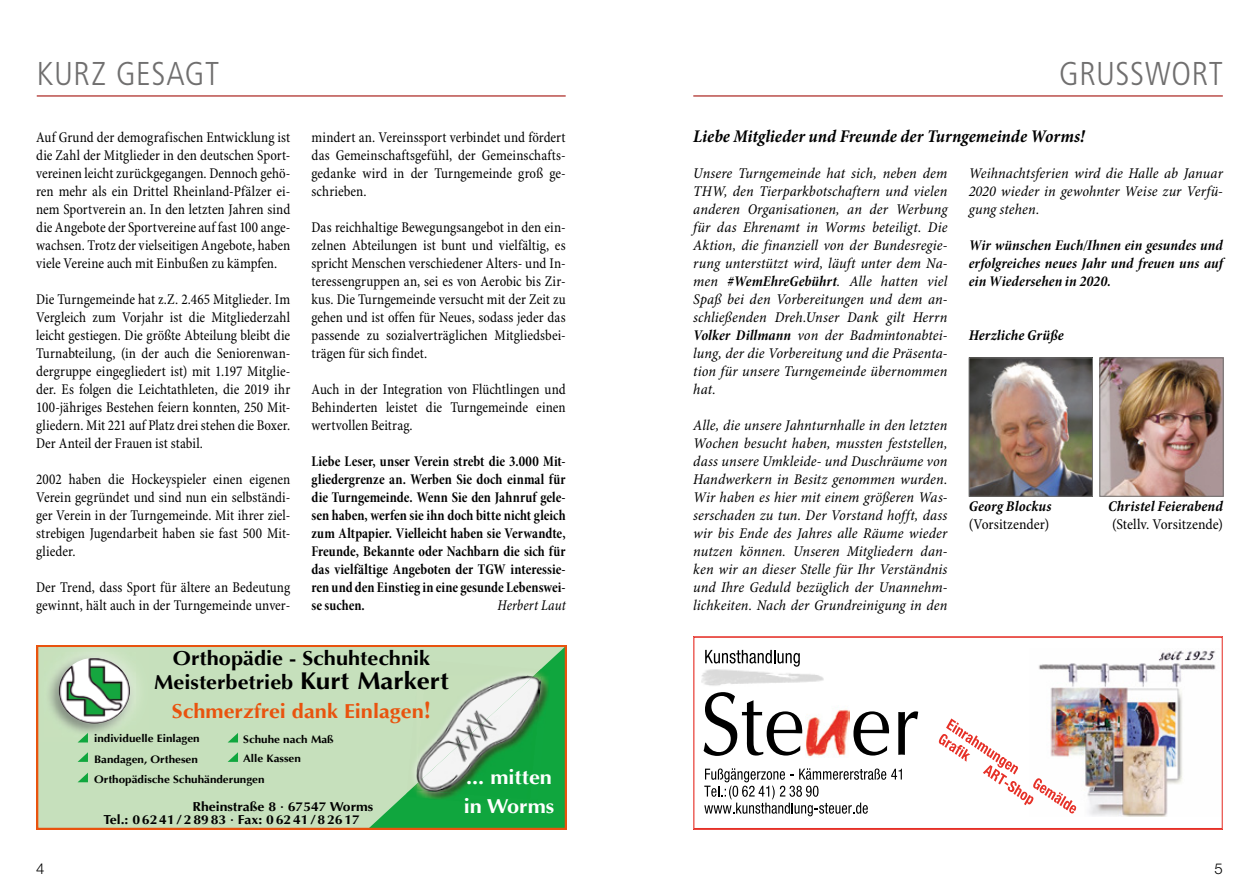
<style>
.page{position:relative;width:1259px;height:893px;background:#fff}
.page>*{position:absolute;margin:0;border:0;box-sizing:border-box;transform-origin:0 0}
.t1{font:300 condensed 33px "Frutiger LT Std";letter-spacing:.02em;color:#706f6f}
.t2{font:700 20.1px/24.2px "Optima LT";color:#000;text-align:center;scale:1.08 1}
.t3{font:700 20.1px "Optima LT";color:#e9530e;scale:1.08 1}
.t4{font:700 20.1px/28.8px "Optima LT";color:#fff;scale:1.08 1}
.t5{font:italic 700 condensed 18px "Minion Pro";color:#000}
.t6{font:condensed 15px/18px "Minion Pro";letter-spacing:.005em;color:#000;text-align:justify;scale:.95 1}
.t7{font:italic condensed 15px/18px "Minion Pro";letter-spacing:.005em;color:#000;text-align:justify}
.t8{font:15px/18px "Minion Pro Bold Cn Subh";color:#000;text-align:justify;scale:.95 1}
.t9{font:15px/18px "Minion Pro Bold Cn It Subh";letter-spacing:.005em;color:#000;text-align:justify}
.t10{font:italic 700 condensed 15px "Minion Pro";letter-spacing:.005em;color:#000}
.t11{font:condensed 15px "Minion Pro";letter-spacing:.005em;color:#000}
.t12{font:italic condensed 15px "Minion Pro";letter-spacing:.005em;color:#000;scale:.95 1}
.t13{font:300 15px "Helvetica Neue LT Std";color:#000}
.t14{font:700 12.9px/12.9px "Optima LT";color:#000;scale:1.08 1}
.t15{font:700 10.8px/20.4px "Optima LT";color:#000;scale:1.08 1}
.s1{font-size:24.15px}
.s2{font-size:23.55px}
.s3{font-family:"Minion Pro Bold Cn It Subh";font-style:normal;font-stretch:normal}
</style>
<div class="page">
<hr style="left:37px;top:95px;width:529px;height:2px;background:#a4130e">
<img style="left:971px;top:360px;width:119px;height:134px">
<div style="left:969px;top:358px;width:123px;height:138px;border:1px solid #706f6f"></div>
<img style="left:1101px;top:360px;width:120px;height:134px">
<div style="left:1099px;top:358px;width:124px;height:138px;border:1px solid #706f6f"></div>
<hr style="left:693px;top:95px;width:529px;height:2px;background:#a4130e">
<svg style="left:37px;top:646px;width:529px;height:183px;background:#abd1a6"></svg>
<svg style="left:693px;top:637px;width:523px;height:192px"></svg>
<div style="left:694px;top:637px;width:528px;height:192px;border:1px solid #e63027"></div>
<h1 class="t1" style="left:37px;top:55px;width:184px">KURZ GESAGT</h1>
<h1 class="t1" style="left:1059px;top:55px;width:165px">GRUSSWORT</h1>
<p class="t6" style="left:36px;top:128px;width:269px">Auf Grund der demografischen Entwicklung ist die Zahl der Mitglieder in den deutschen Sport&shy;vereinen leicht zurückgegangen. Dennoch gehö&shy;ren mehr als ein Drittel Rheinland-Pfälzer ei&shy;nem Sportverein an. In den letzten Jahren sind die Angebote der Sportvereine auf fast 100 ange&shy;wachsen. Trotz der vielseitigen Angebote, haben viele Vereine auch mit Einbußen zu kämpfen.</p>
<p class="t6" style="left:36px;top:290px;width:269px">Die Turngemeinde hat z.Z. 2.465 Mitglieder. Im Vergleich zum Vorjahr ist die Mitgliederzahl leicht gestiegen. Die größte Abteilung bleibt die Turnabteilung, (in der auch die Seniorenwan&shy;dergruppe eingegliedert ist) mit 1.197 Mitglie&shy;der. Es folgen die Leichtathleten, die 2019 ihr 100-jähriges Bestehen feiern konnten, 250 Mit&shy;gliedern. Mit 221 auf Platz drei stehen die Boxer.<br>Der Anteil der Frauen ist stabil.</p>
<p class="t6" style="left:36px;top:470px;width:269px">2002 haben die Hockeyspieler einen eigenen Verein gegründet und sind nun ein selbständi&shy;ger Verein in der Turngemeinde. Mit ihrer ziel&shy;strebigen Jugendarbeit haben sie fast 500 Mit&shy;glieder.</p>
<p class="t6" style="left:36px;top:578px;width:269px">Der Trend, dass Sport für ältere an Bedeutung gewinnt, hält auch in der Turngemeinde unver-</p>
<p class="t6" style="left:311px;top:128px;width:269px">mindert an. Vereinssport verbindet und fördert das Gemeinschaftsgefühl, der Gemeinschafts&shy;gedanke wird in der Turngemeinde groß ge&shy;schrieben.</p>
<p class="t6" style="left:311px;top:218px;width:269px">Das reichhaltige Bewegungsangebot in den ein&shy;zelnen Abteilungen ist bunt und vielfältig, es spricht Menschen verschiedener Alters- und In&shy;teressengruppen an, sei es von Aerobic bis Zir&shy;kus. Die Turngemeinde versucht mit der Zeit zu gehen und ist offen für Neues, sodass jeder das passende zu sozialverträglichen Mitgliedsbei&shy;trägen für sich findet.</p>
<p class="t6" style="left:311px;top:380px;width:269px">Auch in der Integration von Flüchtlingen und Behinderten leistet die Turngemeinde einen wertvollen Beitrag.</p>
<p class="t8" style="left:311px;top:452px;width:269px">Liebe Leser, unser Verein strebt die 3.000 Mit&shy;gliedergrenze an. Werben Sie doch einmal für die Turngemeinde. Wenn Sie den Jahnruf gele&shy;sen haben, werfen sie ihn doch bitte nicht gleich zum Altpapier. Vielleicht haben sie Verwandte, Freunde, Bekannte oder Nachbarn die sich für das vielfältige Angeboten der TGW interessie&shy;ren und den Einstieg in eine gesunde Lebenswei&shy;se suchen.</p>
<p class="t12" style="left:497px;top:596px;width:73px">Herbert Laut</p>
<h2 class="t2" style="left:154px;top:646px;width:274px">Orthopädie - Schuhtechnik<br>Meisterbetrieb <span class="s1">Kurt Markert</span></h2>
<h2 class="t3" style="left:172px;top:699px;width:241px">Schmerzfrei dank Einlagen<span class="s2">!</span></h2>
<p class="t15" style="left:94px;top:728px;width:99px">individuelle Einlagen</p>
<p class="t15" style="left:243px;top:729px;width:85px">Schuhe nach Maß</p>
<p class="t15" style="left:94px;top:749px;width:159px">Bandagen, Orthesen<br>Orthopädische Schuhänderungen</p>
<p class="t15" style="left:243px;top:748px;width:55px">Alle Kassen</p>
<p class="t14" style="left:103px;top:800px;width:251px;text-indent:89px">Rheinstraße 8 · 67547 Worms<br>Tel.: 0 62 41 / 2 89 83 · Fax: 0 62 41 / 8 26 17</p>
<h2 class="t4" style="left:464px;top:763px;width:85px">... mitten in Worms</h2>
<p class="t5" style="left:693px;top:123px;width:393px">Liebe Mitglieder und Freunde der Turngemeinde Worms!</p>
<p class="t7" style="left:693px;top:164px;width:256px">Unsere Turngemeinde hat sich, neben dem THW, den Tierparkbotschaftern und vielen anderen Organisationen, an der Werbung für das Ehrenamt in Worms beteiligt. Die Aktion, die finanziell von der Bundesregie&shy;rung unterstützt wird, läuft unter dem Na&shy;men <span class="s3">#WemEhreGebührt</span>. Alle hatten viel Spaß bei den Vorbereitungen und dem an&shy;schließenden Dreh.Unser Dank gilt Herrn <span class="s3">Volker Dillmann</span> von der Badmintonabtei&shy;lung, der die Vorbereitung und die Präsenta&shy;tion für unsere Turngemeinde übernommen hat.</p>
<p class="t7" style="left:693px;top:416px;width:256px">Alle, die unsere Jahnturnhalle in den letzten Wochen besucht haben, mussten feststellen, dass unsere Umkleide- und Duschräume von Handwerkern in Besitz genommen wurden.<br>Wir haben es hier mit einem größeren Was&shy;serschaden zu tun. Der Vorstand hofft, dass wir bis Ende des Jahres alle Räume wieder nutzen können. Unseren Mitgliedern dan&shy;ken wir an dieser Stelle für Ihr Verständnis und Ihre Geduld bezüglich der Unannehm&shy;lichkeiten. Nach der Grundreinigung in den</p>
<p class="t7" style="left:968px;top:164px;width:256px">Weihnachtsferien wird die Halle ab Januar 2020 wieder in gewohnter Weise zur Verfü&shy;gung stehen.</p>
<p class="t9" style="left:968px;top:236px;width:256px">Wir wünschen Euch/Ihnen ein gesundes und erfolgreiches neues Jahr und freuen uns auf ein Wiedersehen in 2020.</p>
<p class="t10" style="left:968px;top:324px;width:97px">Herzliche Grüße</p>
<p class="t10" style="left:968px;top:495px;width:84px">Georg Blockus</p>
<p class="t10" style="left:1108px;top:495px;width:116px">Christel Feierabend</p>
<p class="t11" style="left:968px;top:515px;width:82px">(Vorsitzender)</p>
<p class="t11" style="left:1112px;top:515px;width:112px">(Stellv. Vorsitzende)</p>
<p class="t13" style="left:36px;top:859px;width:10px">4</p>
<p class="t13" style="left:1214px;top:859px;width:10px">5</p>
</div>
